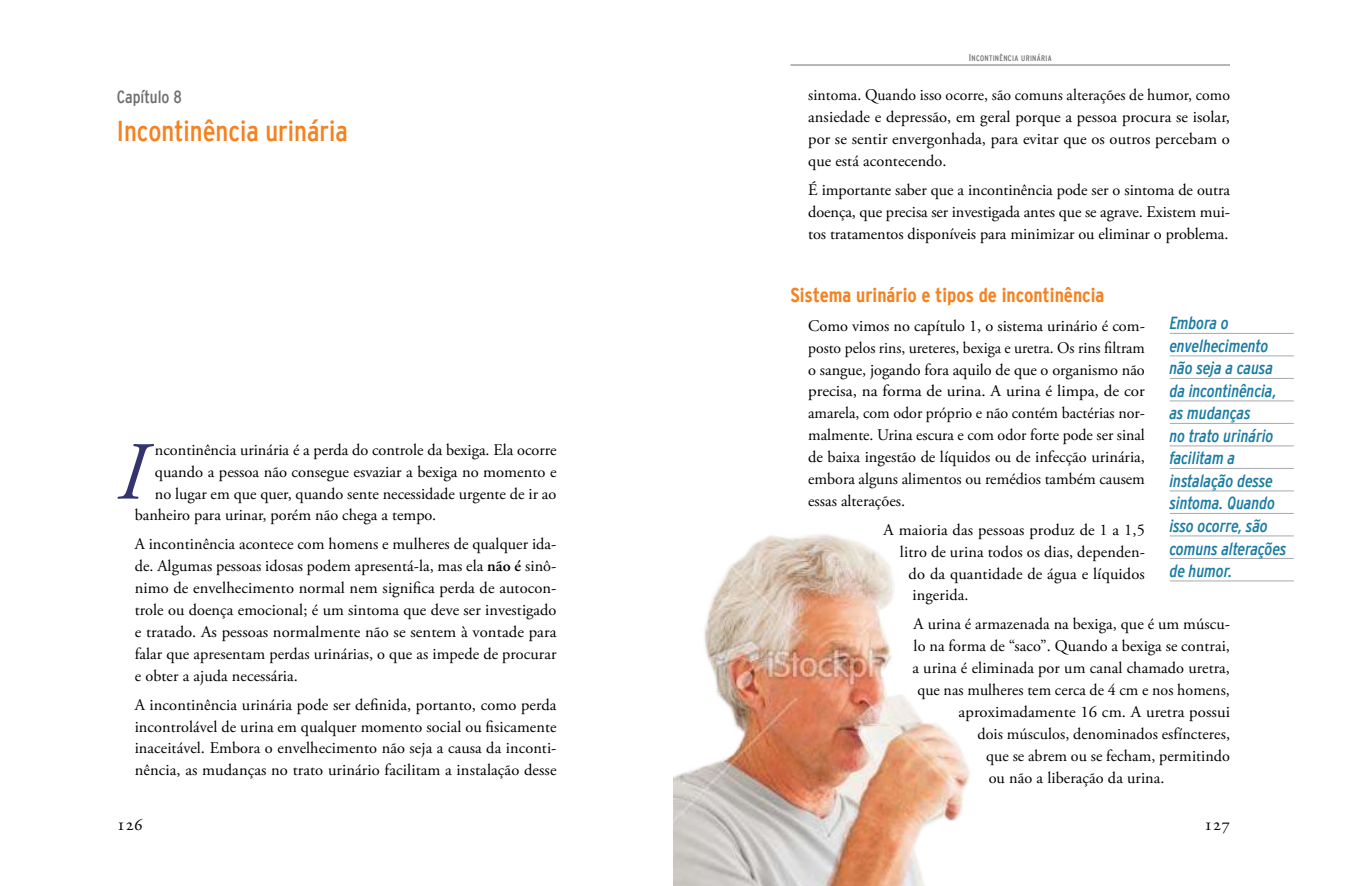
<style>
.page{position:relative;width:1347px;height:886px;background:#fff}
.page>*{position:absolute;margin:0;border:0;box-sizing:border-box;transform-origin:0 0}
.t1{font:italic 82.25px "Adobe Garamond Pro";color:#33346e}
.t2{font:condensed 28.75px "Interstate";color:#f58220}
.t3{font:700 condensed 20px "Interstate";color:#f58220}
.t4{font:italic condensed 17.5px/22.5px "Interstate";color:#1a7ba3}
.t5{font:condensed 17.5px "Interstate";color:#6d6f71}
.t6{font:17.5px "Adobe Garamond Pro";color:#000}
.t7{font:16.25px/21.9px "Adobe Garamond Pro";color:#000;text-align:justify}
.t8{font:8px "Interstate Regular Condensed SC800";letter-spacing:.035em;color:#6d6f71}
.s1{font-weight:600}
.s2{font-size:10px}
</style>
<div class="page">
<hr style="left:790px;top:65px;width:440px;height:1px;background:#6d6f71">
<hr style="left:1169px;top:333px;width:124px;height:1px;background:#a7a9ac">
<hr style="left:1169px;top:355px;width:124px;height:1px;background:#a7a9ac">
<hr style="left:1169px;top:378px;width:124px;height:1px;background:#a7a9ac">
<hr style="left:1169px;top:400px;width:124px;height:1px;background:#a7a9ac">
<hr style="left:1169px;top:423px;width:124px;height:1px;background:#a7a9ac">
<hr style="left:1169px;top:445px;width:124px;height:1px;background:#a7a9ac">
<hr style="left:1169px;top:468px;width:124px;height:1px;background:#a7a9ac">
<hr style="left:1169px;top:490px;width:124px;height:1px;background:#a7a9ac">
<hr style="left:1169px;top:513px;width:124px;height:1px;background:#a7a9ac">
<hr style="left:1169px;top:535px;width:124px;height:1px;background:#a7a9ac">
<hr style="left:1169px;top:558px;width:124px;height:1px;background:#a7a9ac">
<hr style="left:1169px;top:580px;width:124px;height:1px;background:#a7a9ac">
<img style="left:673px;top:534px;width:297px;height:352px">
<p class="t5" style="left:117px;top:87px;width:66px">Capítulo 8</p>
<h2 class="t2" style="left:117px;top:115px;width:232px">Incontinência urinária</h2>
<h1 class="t1" style="left:117px;top:423px;width:30px">I</h1>
<p class="t7" style="left:155px;top:439px;width:403px">ncontinência urinária é a perda do controle da bexiga. Ela ocorre</p>
<p class="t7" style="left:155px;top:461px;width:403px">quando a pessoa não consegue esvaziar a bexiga no momento e</p>
<p class="t7" style="left:155px;top:483px;width:403px">no lugar em que quer, quando sente necessidade urgente de ir ao</p>
<p class="t7" style="left:135px;top:505px;width:303px">banheiro para urinar, porém não chega a tempo.</p>
<p class="t7" style="left:135px;top:534px;width:423px">A incontinência acontece com homens e mulheres de qualquer ida&shy;de. Algumas pessoas idosas podem apresentá-la, mas ela <span class="s1">não é</span> sinô&shy;nimo de envelhecimento normal nem significa perda de autocon&shy;trole ou doença emocional; é um sintoma que deve ser investigado e tratado. As pessoas normalmente não se sentem à vontade para falar que apresentam perdas urinárias, o que as impede de procurar e obter a ajuda necessária.</p>
<p class="t7" style="left:135px;top:694px;width:423px">A incontinência urinária pode ser definida, portanto, como perda incontrolável de urina em qualquer momento social ou fisicamente inaceitável. Embora o envelhecimento não seja a causa da inconti&shy;nência, as mudanças no trato urinário facilitam a instalação desse</p>
<p class="t8" style="left:968px;top:54px;width:84px"><span class="s2">I</span> NCONTINÊNCIA URINÁRIA</p>
<p class="t7" style="left:808px;top:85px;width:423px">sintoma. Quando isso ocorre, são comuns alterações de humor, como ansiedade e depressão, em geral porque a pessoa procura se isolar, por se sentir envergonhada, para evitar que os outros percebam o que está acontecendo.</p>
<p class="t7" style="left:808px;top:179px;width:423px">É importante saber que a incontinência pode ser o sintoma de outra doença, que precisa ser investigada antes que se agrave. Existem mui&shy;tos tratamentos disponíveis para minimizar ou eliminar o problema.</p>
<p class="t3" style="left:790px;top:284px;width:315px">Sistema urinário e tipos de incontinência</p>
<p class="t7" style="left:808px;top:315px;width:338px">Como vimos no capítulo 1, o sistema urinário é com&shy;posto pelos rins, ureteres, bexiga e uretra. Os rins filtram o sangue, jogando fora aquilo de que o organismo não precisa, na forma de urina. A urina é limpa, de cor amarela, com odor próprio e não contém bactérias nor&shy;malmente. Urina escura e com odor forte pode ser sinal de baixa ingestão de líquidos ou de infecção urinária, embora alguns alimentos ou remédios também causem essas alterações.</p>
<p class="t7" style="left:883px;top:519px;width:263px">A maioria das pessoas produz de 1 a 1,5</p>
<p class="t7" style="left:900px;top:541px;width:246px">litro de urina todos os dias, dependen-</p>
<p class="t7" style="left:908px;top:563px;width:238px">do da quantidade de água e líquidos</p>
<p class="t7" style="left:912px;top:585px;width:58px">ingerida.</p>
<p class="t7" style="left:913px;top:614px;width:318px">A urina é armazenada na bexiga, que é um múscu-</p>
<p class="t7" style="left:913px;top:636px;width:318px">lo na forma de “saco”. Quando a bexiga se contrai,</p>
<p class="t7" style="left:912px;top:658px;width:319px">a urina é eliminada por um canal chamado uretra,</p>
<p class="t7" style="left:917px;top:679px;width:314px">que nas mulheres tem cerca de 4 cm e nos homens,</p>
<p class="t7" style="left:958px;top:701px;width:273px">aproximadamente 16 cm. A uretra possui</p>
<p class="t7" style="left:977px;top:723px;width:254px">dois músculos, denominados esfíncteres,</p>
<p class="t7" style="left:986px;top:745px;width:245px">que se abrem ou se fecham, permitindo</p>
<p class="t7" style="left:988px;top:767px;width:177px">ou não a liberação da urina.</p>
<p class="t4" style="left:1169px;top:312px;width:118px">Embora o envelhecimento não seja a causa da incontinência, as mudanças<br>no trato urinário facilitam a instalação desse sintoma. Quando isso ocorre, são comuns alterações de humor.</p>
<p class="t6" style="left:117px;top:814px;width:27px">126</p>
<p class="t6" style="left:1204px;top:814px;width:27px">127</p>
</div>
